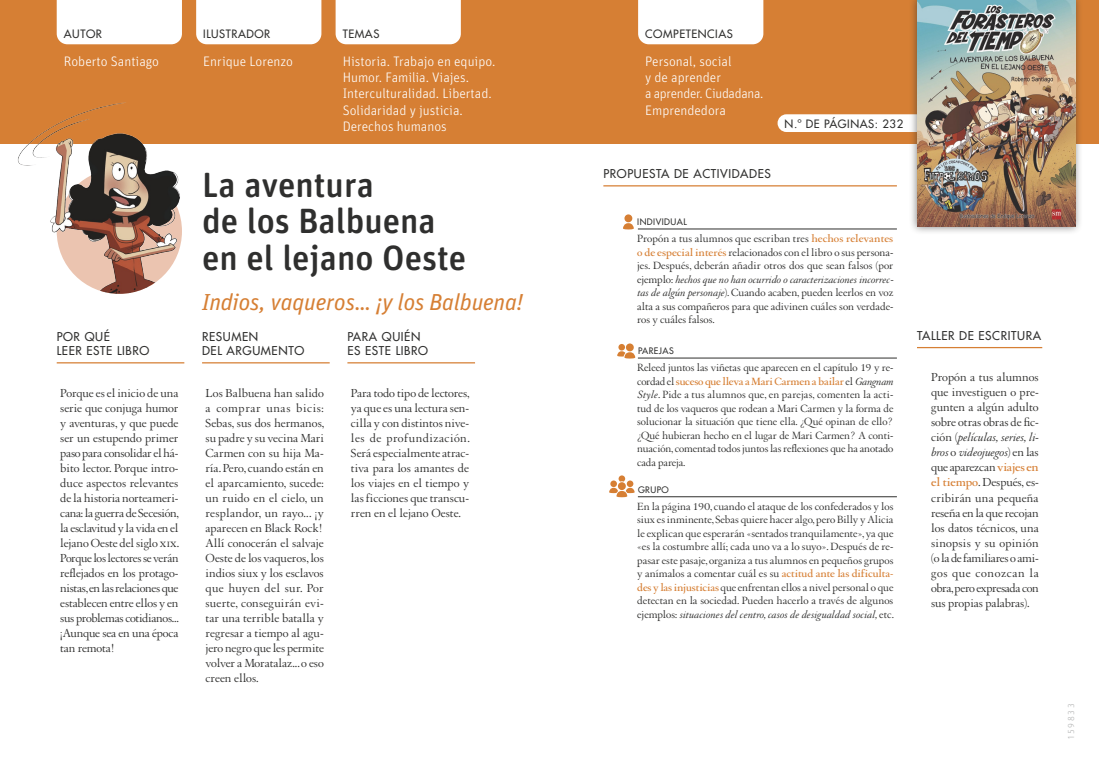
<style>
.page{position:relative;width:1099px;height:762px;background:#fff}
.page>*{position:absolute;margin:0;border:0;box-sizing:border-box;transform-origin:0 0}
.t1{font:500 35px/36.2px "Unit Rounded Pro";color:#2f2f2e}
.t2{font:italic 23.12px "Unit Pro";letter-spacing:-.01em;color:#d67f34}
.t3{font:300 13.75px/16.2px "Unit Pro";color:#fff}
.t4{font:12.5px/15px "Augereau";letter-spacing:.005em;color:#2f2f2e;text-align:justify}
.t5{font:500 11.88px/14.2px "Futura Std";letter-spacing:.05em;color:#2f2f2e}
.t6{font:11.25px/13.5px "Augereau";color:#2f2f2e;text-align:justify}
.t7{font:500 11.25px "Futura Std";letter-spacing:.05em;color:#2f2f2e}
.t8{font:500 8.75px "Futura Std";letter-spacing:.05em;color:#2f2f2e}
.t9{font:300 8.75px "Unit Rounded OT";letter-spacing:.19em;color:#b1b2b2}
.s1{font-weight:700;color:#d67f34}
.s2{font-style:italic}
</style>
<div class="page">
<div style="left:0;top:0;width:1098px;height:144px;background:#d67f34"></div>
<div style="left:57px;top:0;width:125px;height:44px;background:#fff"></div>
<div style="left:196px;top:0;width:125px;height:44px;background:#fff"></div>
<div style="left:335px;top:0;width:126px;height:44px;background:#fff"></div>
<hr style="left:57px;top:362px;width:127px;height:1px;background:#d67f34">
<hr style="left:347px;top:362px;width:128px;height:1px;background:#d67f34">
<hr style="left:202px;top:362px;width:128px;height:1px;background:#d67f34">
<img style="left:57px;top:169px;width:125px;height:125px;border-radius:63px">
<div style="left:638px;top:0;width:125px;height:44px;background:#fff"></div>
<hr style="left:917px;top:347px;width:125px;height:1px;background:#d67f34">
<hr style="left:638px;top:229px;width:258px;height:1px;background:#2f2f2e">
<hr style="left:638px;top:358px;width:258px;height:1px;background:#2f2f2e">
<hr style="left:638px;top:496px;width:258px;height:1px;background:#2f2f2e">
<svg style="left:623px;top:214px;width:11px;height:15px"></svg>
<svg style="left:617px;top:343px;width:18px;height:15px"></svg>
<svg style="left:609px;top:475px;width:25px;height:22px"></svg>
<svg style="left:777px;top:114px;width:131px;height:18px;background:#fdfaf7"></svg>
<div style="left:908px;top:0;width:175px;height:235px;background:#2f2f2e;opacity:.6"></div>
<img style="left:917px;top:0;width:158px;height:227px">
<hr style="left:603px;top:185px;width:293px;height:1px;background:#d67f34">
<img style="left:18px;top:102px;width:164px;height:166px">
<p class="t7" style="left:64px;top:27px;width:40px">AUTOR</p>
<p class="t7" style="left:203px;top:27px;width:68px">ILUSTRADOR</p>
<p class="t7" style="left:343px;top:27px;width:38px">TEMAS</p>
<p class="t3" style="left:64px;top:53px;width:97px">Roberto Santiago</p>
<p class="t3" style="left:203px;top:53px;width:91px">Enrique Lorenzo</p>
<p class="t3" style="left:343px;top:53px;width:154px">Historia. Trabajo en equipo.<br>Humor. Familia. Viajes.<br>Interculturalidad. Libertad.<br>Solidaridad y justicia.<br>Derechos humanos</p>
<h1 class="t1" style="left:202px;top:165px;width:266px">La aventura<br>de los Balbuena en el lejano Oeste</h1>
<h2 class="t2" style="left:202px;top:286px;width:322px">Indios, vaqueros… ¡y los Balbuena!</h2>
<p class="t5" style="left:57px;top:329px;width:94px">POR QUÉ<br>LEER ESTE LIBRO</p>
<p class="t5" style="left:347px;top:329px;width:82px">PARA QUIÉN<br>ES ESTE LIBRO</p>
<p class="t5" style="left:202px;top:329px;width:104px">RESUMEN<br>DEL ARGUMENTO</p>
<p class="t4" style="left:206px;top:386px;width:120px;text-align:left">Los Balbuena han salido a comprar unas bicis:<br>Sebas, sus dos hermanos, su padre y su vecina Mari<br>Carmen con su hija Ma&shy;ría. Pero, cuando están en el aparcamiento, sucede: un ruido en el cielo, un resplandor, un rayo... ¡y aparecen en Black Rock!<br>Allí conocerán el salvaje<br>Oeste de los vaqueros, los indios siux y los esclavos que huyen del sur. Por suerte, conseguirán evi&shy;tar una terrible batalla y regresar a tiempo al agu&shy;jero negro que les permite volver a Moratalaz... o eso creen ellos.</p>
<p class="t4" style="left:60px;top:386px;width:120px">Porque es el inicio de una serie que conjuga humor y aventuras, y que puede ser un estupendo primer paso para consolidar el há&shy;bito lector. Porque intro&shy;duce aspectos relevantes de la historia norteameri&shy;cana: la guerra de Secesión, la esclavitud y la vida en el lejano Oeste del siglo xix.<br>Porque los lectores se verán reflejados en los protago&shy;nistas, en las relaciones que establecen entre ellos y en sus problemas cotidianos... ¡Aunque sea en una época tan remota!</p>
<p class="t4" style="left:351px;top:386px;width:120px">Para todo tipo de lectores, ya que es una lectura sen&shy;cilla y con distintos nive&shy;les de profundización.<br>Será especialmente atrac&shy;tiva para los amantes de los viajes en el tiempo y las ficciones que transcu&shy;rren en el lejano Oeste.</p>
<p class="t7" style="left:645px;top:27px;width:89px">COMPETENCIAS</p>
<p class="t3" style="left:645px;top:53px;width:120px">Personal, social<br>y de aprender<br>a aprender. Ciudadana.<br>Emprendedora</p>
<p class="t7" style="left:784px;top:117px;width:120px">N.º DE PÁGINAS: 232</p>
<p class="t5" style="left:603px;top:167px;width:169px">PROPUESTA DE ACTIVIDADES</p>
<p class="t8" style="left:637px;top:216px;width:51px">INDIVIDUAL</p>
<p class="t6" style="left:637px;top:232px;width:258px">Propón a tus alumnos que escriban tres <span class="s1">hechos relevantes o de especial interés</span> relacionados con el libro o sus persona&shy;jes. Después, deberán añadir otros dos que sean falsos (por ejemplo: <span class="s2">hechos que no han ocurrido o caracterizaciones incorrec&shy;tas de algún personaje</span>). Cuando acaben, pueden leerlos en voz alta a sus compañeros para que adivinen cuáles son verdade&shy;ros y cuáles falsos.</p>
<p class="t8" style="left:638px;top:345px;width:37px">PAREJAS</p>
<p class="t6" style="left:637px;top:361px;width:258px">Releed juntos las viñetas que aparecen en el capítulo 19 y re&shy;cordad el <span class="s1">suceso que lleva a Mari Carmen a bailar</span> el <span class="s2">Gangnam Style</span>. Pide a tus alumnos que, en parejas, comenten la acti&shy;tud de los vaqueros que rodean a Mari Carmen y la forma de solucionar la situación que tiene ella. ¿Qué opinan de ello? ¿Qué hubieran hecho en el lugar de Mari Carmen? A conti&shy;nuación, comentad todos juntos las reflexiones que ha anotado cada pareja.</p>
<p class="t8" style="left:638px;top:484px;width:32px">GRUPO</p>
<p class="t6" style="left:637px;top:499px;width:258px">En la página 190, cuando el ataque de los confederados y los siux es inminente, Sebas quiere hacer algo, pero Billy y Alicia le explican que esperarán «sentados tranquilamente», ya que «es la costumbre allí; cada uno va a lo suyo». Después de re&shy;pasar este pasaje, organiza a tus alumnos en pequeños grupos y anímalos a comentar cuál es su <span class="s1">actitud ante las dificulta&shy;des y las injusticias</span> que enfrentan ellos a nivel personal o que detectan en la sociedad. Pueden hacerlo a través de algunos ejemplos: <span class="s2">situaciones del centro, casos de desigualdad social,</span> etc.</p>
<p class="t5" style="left:917px;top:328px;width:125px">TALLER DE ESCRITURA</p>
<p class="t4" style="left:931px;top:370px;width:109px">Propón a tus alumnos que investiguen o pre&shy;gunten a algún adulto sobre otras obras de fic&shy;ción (<span class="s2">películas, series, li&shy;bros</span> o <span class="s2">videojuegos</span>) en las que aparezcan <span class="s1">viajes en el tiempo</span>. Después, es&shy;cribirán una pequeña reseña en la que recojan los datos técnicos, una sinopsis y su opinión (o la de familiares o ami&shy;gos que conozcan la obra, pero expresada con sus propias palabras).</p>
<p class="t9" style="left:1065px;top:739px;width:37px;rotate:-90deg">159833</p>
</div>
